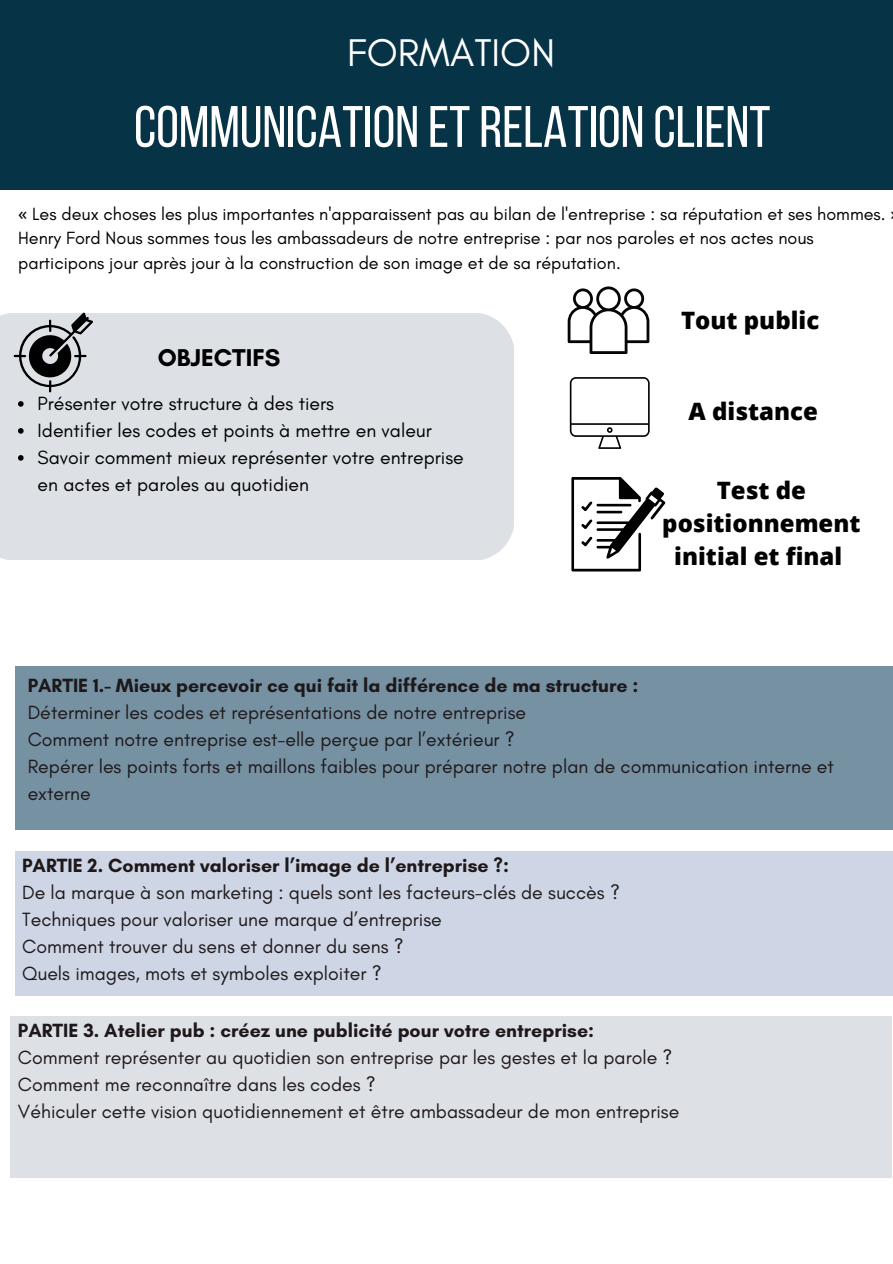
<style>
.page{position:relative;width:893px;height:1264px;background:#fff}
.page>*{position:absolute;margin:0;border:0;box-sizing:border-box;transform-origin:0 0}
.t1{font:58.2px "Bebas Neue";color:#fff}
.t2{font:39.3px "Glacial Indifference";color:#fff}
.t3{font:700 24.75px "Glacial Indifference";color:#000}
.t4{font:800 24px/32.5px "Open Sans";color:#000;text-align:center}
.t5{font:19.5px/27px "Glacial Indifference";color:#1e181a}
.t6{font:700 19.5px "Glacial Indifference";color:#1e181a}
.t7{font:19.5px/27px "Glacial Indifference";color:#000}
.t8{font:18px/24.8px "Glacial Indifference";color:#000}
.s1{font-family:"Noto Sans"}
</style>
<div class="page">
<div style="left:0;top:0;width:892px;height:189px;background:#073346"></div>
<div style="left:15px;top:666px;width:877px;height:163px;background:#7691a2"></div>
<div style="left:15px;top:851px;width:877px;height:144px;background:#ced6e5"></div>
<div style="left:0;top:313px;width:514px;height:246px;background:#dde1e5"></div>
<svg style="left:14px;top:312px;width:79px;height:80px"></svg>
<svg style="left:567px;top:286px;width:82px;height:68px"></svg>
<svg style="left:569px;top:377px;width:80px;height:72px"></svg>
<svg style="left:571px;top:477px;width:94px;height:94px"></svg>
<svg style="left:18px;top:401px;width:6px;height:6px"></svg>
<svg style="left:18px;top:428px;width:6px;height:5px"></svg>
<svg style="left:18px;top:455px;width:6px;height:5px"></svg>
<div style="left:10px;top:1016px;width:881px;height:161px;background:#dde1e5"></div>
<h2 class="t2" style="left:347px;top:28px;width:209px">FORMATION</h2>
<h1 class="t1" style="left:134px;top:103px;width:638px">COMMUNICATION ETRELATION CLIENT</h1>
<p class="t8" style="left:18px;top:201px;width:868px"><span class="s1">«</span> Les deux choses les plus importantes n'apparaissent pas au bilan de l'entreprise : sa réputation et ses hommes.<br>Henry Ford Nous sommes tous les ambassadeurs de notre entreprise : par nos paroles et nos actes nous participons jour après jour à la construction de son image et de sa réputation.</p>
<p class="t3" style="left:158px;top:343px;width:124px">OBJECTIFS</p>
<p class="t7" style="left:38px;top:390px;width:427px">Présenter votre structure à des tiers<br>Identifier les codes et points à mettre en valeur Savoir comment mieux représenter votre entreprise en actes et paroles au quotidien</p>
<p class="t4" style="left:681px;top:303px;width:140px">Tout public</p>
<p class="t4" style="left:688px;top:394px;width:131px">A distance</p>
<p class="t4" style="left:662px;top:474px;width:200px">Test de positionnement initial et final</p>
<p class="t6" style="left:28px;top:673px;width:612px">PARTIE 1.- Mieux percevoir ce qui fait la différence de ma structure :</p>
<p class="t5" style="left:28px;top:698px;width:807px">Déterminer les codes et représentations de notre entreprise<br>Comment notre entreprise est-elle perçue par l’extérieur ?<br>Repérer les points forts et maillons faibles pour préparer notre plan de communication interne et externe</p>
<p class="t6" style="left:22px;top:853px;width:488px">PARTIE 2. Comment valoriser l’image de l’entreprise ?:</p>
<p class="t5" style="left:22px;top:878px;width:599px">De la marque à son marketing : quels sont les facteurs-clés de succès ?<br>Techniques pour valoriser une marque d’entreprise<br>Comment trouver du sens et donner du sens ?<br>Quels images, mots et symboles exploiter ?</p>
<p class="t6" style="left:18px;top:1018px;width:577px">PARTIE 3. Atelier pub : créez une publicité pour votre entreprise:</p>
<p class="t5" style="left:18px;top:1043px;width:663px">Comment représenter au quotidien son entreprise par les gestes et la parole ?<br>Comment me reconnaître dans les codes ?<br>Véhiculer cette vision quotidiennement et être ambassadeur de mon entreprise</p>
</div>
